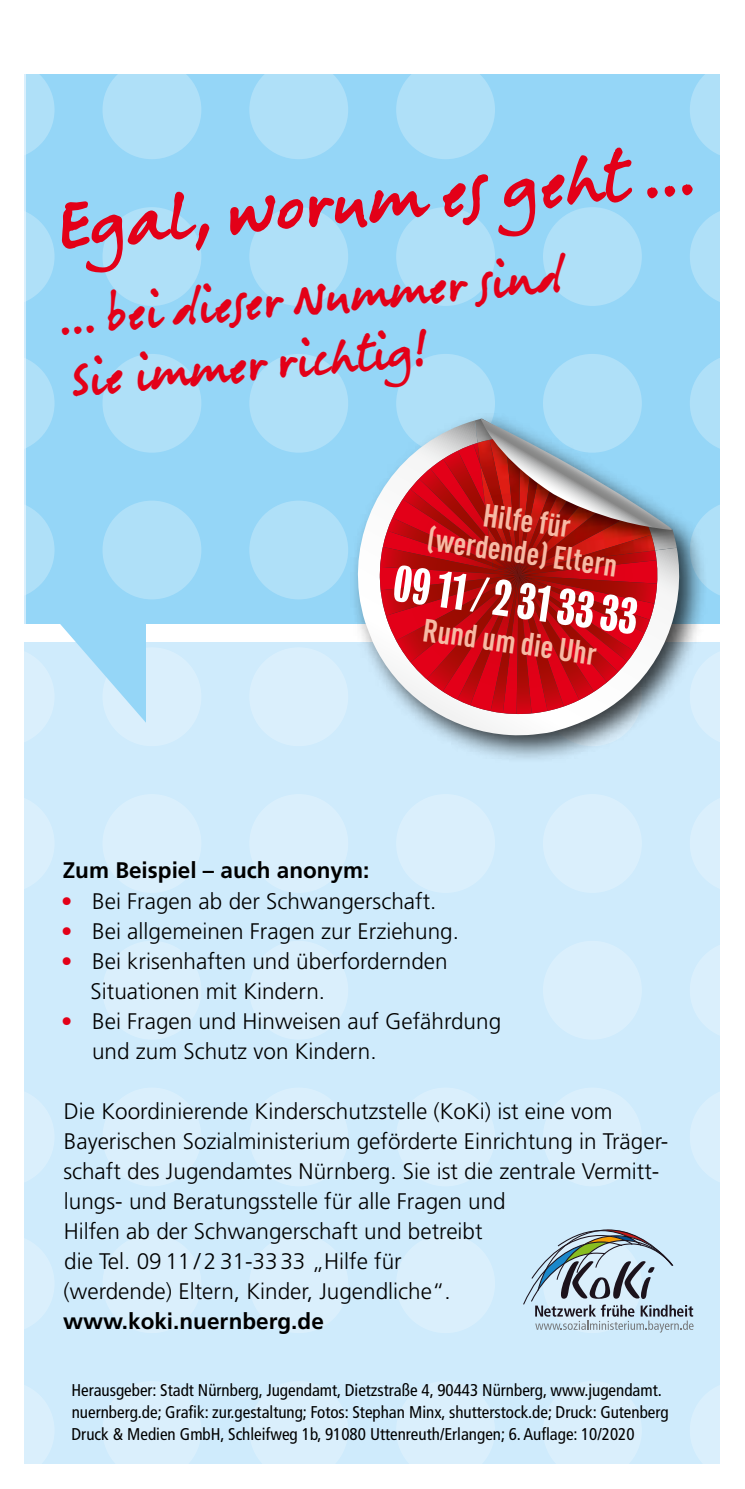
<style>
.page{position:relative;width:745px;height:1489px;background:#fff}
.page>*{position:absolute;margin:0;border:0;box-sizing:border-box;transform-origin:0 0}
.t1{font:61.5px "Berranger Hand ITC Std";color:#e30018}
.t2{font:46.75px "Bureau Grot One Five";color:#fff}
.t3{font:43.25px/61.5px "Berranger Hand ITC Std";color:#e30018}
.t4{font:700 31.75px/31.8px "DIN Cond";color:#f7baa5;text-align:center}
.t5{font:300 22.5px/30px "Frutiger";color:#000}
.t6{font:700 22.5px "Frutiger";color:#000}
.t7{font:condensed 17px/22px "Frutiger";color:#000}
.s1{color:#e30018}
</style>
<div class="page">
<div style="left:25px;top:74px;width:694px;height:1389px;background:#cfebfc"></div>
<div style="left:26px;top:74px;width:693px;height:559px;background:#95d6f7"></div>
<svg style="left:24px;top:74px;width:30px;height:85px"></svg>
<svg style="left:102px;top:60px;width:99px;height:99px;background:#b5e2f8"></svg>
<svg style="left:249px;top:60px;width:99px;height:99px;background:#b5e2f8"></svg>
<svg style="left:396px;top:60px;width:98px;height:99px;background:#b5e2f8"></svg>
<svg style="left:690px;top:74px;width:30px;height:85px"></svg>
<svg style="left:24px;top:207px;width:30px;height:99px"></svg>
<div style="left:102px;top:207px;width:99px;height:99px;background:#afe0f8;border-radius:50%"></div>
<div style="left:249px;top:207px;width:99px;height:99px;background:#afe0f8;border-radius:50%"></div>
<div style="left:396px;top:207px;width:98px;height:99px;background:#afe0f8;border-radius:50%"></div>
<div style="left:542px;top:207px;width:99px;height:99px;background:#afe0f8;border-radius:50%"></div>
<svg style="left:690px;top:207px;width:30px;height:99px"></svg>
<svg style="left:24px;top:354px;width:30px;height:98px"></svg>
<div style="left:102px;top:354px;width:99px;height:98px;background:#afe0f8;border-radius:50%"></div>
<div style="left:249px;top:354px;width:99px;height:98px;background:#afe0f8;border-radius:50%"></div>
<div style="left:396px;top:354px;width:98px;height:98px;background:#afe0f8;border-radius:50%"></div>
<div style="left:542px;top:354px;width:99px;height:98px;background:#afe0f8;border-radius:50%"></div>
<svg style="left:690px;top:354px;width:30px;height:98px"></svg>
<svg style="left:24px;top:500px;width:30px;height:99px"></svg>
<div style="left:102px;top:500px;width:99px;height:99px;background:#afe0f8;border-radius:50%"></div>
<div style="left:249px;top:500px;width:99px;height:99px;background:#afe0f8;border-radius:50%"></div>
<svg style="left:708px;top:500px;width:12px;height:99px"></svg>
<div style="left:102px;top:647px;width:99px;height:99px;background:#daeffc;border-radius:50%"></div>
<div style="left:249px;top:647px;width:99px;height:99px;background:#daeffc;border-radius:50%"></div>
<svg style="left:708px;top:647px;width:12px;height:99px"></svg>
<svg style="left:24px;top:794px;width:30px;height:98px"></svg>
<div style="left:102px;top:794px;width:99px;height:98px;background:#daeffc;border-radius:50%"></div>
<div style="left:249px;top:794px;width:99px;height:98px;background:#daeffc;border-radius:50%"></div>
<div style="left:396px;top:794px;width:98px;height:98px;background:#daeffc;border-radius:50%"></div>
<div style="left:542px;top:794px;width:99px;height:98px;background:#daeffc;border-radius:50%"></div>
<svg style="left:690px;top:794px;width:30px;height:98px"></svg>
<div style="left:102px;top:940px;width:99px;height:99px;background:#daeffc;border-radius:50%"></div>
<div style="left:249px;top:940px;width:99px;height:99px;background:#daeffc;border-radius:50%"></div>
<div style="left:542px;top:940px;width:99px;height:99px;background:#daeffc;border-radius:50%"></div>
<svg style="left:690px;top:940px;width:30px;height:99px"></svg>
<svg style="left:24px;top:1087px;width:30px;height:99px"></svg>
<div style="left:102px;top:1087px;width:99px;height:99px;background:#daeffc;border-radius:50%"></div>
<div style="left:249px;top:1087px;width:99px;height:99px;background:#daeffc;border-radius:50%"></div>
<div style="left:396px;top:1087px;width:98px;height:99px;background:#daeffc;border-radius:50%"></div>
<div style="left:542px;top:1087px;width:99px;height:99px;background:#daeffc;border-radius:50%"></div>
<svg style="left:690px;top:1087px;width:30px;height:99px"></svg>
<svg style="left:24px;top:1234px;width:30px;height:98px"></svg>
<div style="left:102px;top:1234px;width:99px;height:98px;background:#daeffc;border-radius:50%"></div>
<div style="left:249px;top:1234px;width:99px;height:98px;background:#daeffc;border-radius:50%"></div>
<div style="left:396px;top:1234px;width:98px;height:98px;background:#daeffc;border-radius:50%"></div>
<svg style="left:102px;top:1380px;width:99px;height:99px;fill:#daeffc"></svg>
<svg style="left:249px;top:1380px;width:99px;height:99px;fill:#daeffc"></svg>
<svg style="left:396px;top:1380px;width:98px;height:99px;fill:#daeffc"></svg>
<svg style="left:542px;top:1380px;width:99px;height:99px;fill:#daeffc"></svg>
<div style="left:0;top:624px;width:720px;height:17px;background:#fff"></div>
<svg style="left:24px;top:609px;width:122px;height:137px"></svg>
<div style="left:348px;top:410px;width:360px;height:354px;background:#000;opacity:.75"></div>
<svg style="left:350px;top:424px;width:255px;height:311px"></svg>
<svg style="left:373px;top:443px;width:288px;height:276px;background:#c6444b"></svg>
<svg style="left:380px;top:418px;width:293px;height:157px"></svg>
<svg style="left:523px;top:1229px;width:170px;height:103px"></svg>
<svg style="left:24px;top:1380px;width:30px;height:84px"></svg>
<svg style="left:689px;top:1380px;width:31px;height:84px"></svg>
<h1 class="t1" style="left:54px;top:185px;width:640px;rotate:-5deg">Egal, worum es geht ...</h1>
<h3 class="t3" style="left:56px;top:292px;width:506px;rotate:-5deg">... bei dieser Nummer sind<br>Sie immer richtig!</h3>
<h3 class="t4" style="left:434px;top:490px;width:193px;rotate:8deg">Hilfe für (werdende) Eltern</h3>
<h2 class="t2" style="left:397px;top:556px;width:247px;rotate:8deg">0911/2313333</h2>
<h3 class="t4" style="left:425px;top:612px;width:176px;rotate:8deg">Rund um die Uhr</h3>
<p class="t6" style="left:63px;top:857px;width:308px">Zum Beispiel – auch anonym:</p>
<p class="t5" style="left:61px;top:886px;width:376px"><span class="s1">•</span> Bei Fragen ab der Schwangerschaft.</p>
<p class="t5" style="left:61px;top:916px;width:399px"><span class="s1">•</span> Bei allgemeinen Fragen zur Erziehung.</p>
<p class="t5" style="left:91px;top:946px;width:358px;text-indent:-30px"><span class="s1">•</span> Bei krisenhaften und überfordernden<br>Situationen mit Kindern.</p>
<p class="t5" style="left:92px;top:1006px;width:410px;text-indent:-31px"><span class="s1">•</span> Bei Fragen und Hinweisen auf Gefährdung und zum Schutz von Kindern.</p>
<p class="t5" style="left:63px;top:1096px;width:606px">Die Koordinierende Kinderschutzstelle (KoKi) ist eine vom Bayerischen Sozialministerium geförderte Einrichtung in Träger&shy;schaft des Jugendamtes Nürnberg. Sie ist die zentrale Vermitt&shy;lungs- und Beratungsstelle für alle Fragen und<br>Hilfen ab der Schwangerschaft und betreibt<br>die Tel. 09 11 / 2 31-3333 „Hilfe für<br>(werdende) Eltern, Kinder, Jugendliche“.</p>
<p class="t6" style="left:63px;top:1307px;width:262px">www.koki.nuernberg.de</p>
<p class="t7" style="left:71px;top:1379px;width:598px">Herausgeber: Stadt Nürnberg, Jugendamt, Dietzstraße 4, 90443 Nürnberg, www.jugendamt. nuernberg.de; Grafik: zur.gestaltung; Fotos: Stephan Minx, shutterstock.de; Druck: Gutenberg<br>Druck &amp; Medien GmbH, Schleifweg 1b, 91080 Uttenreuth/Erlangen; 6. Auflage: 10/2020</p>
</div>
